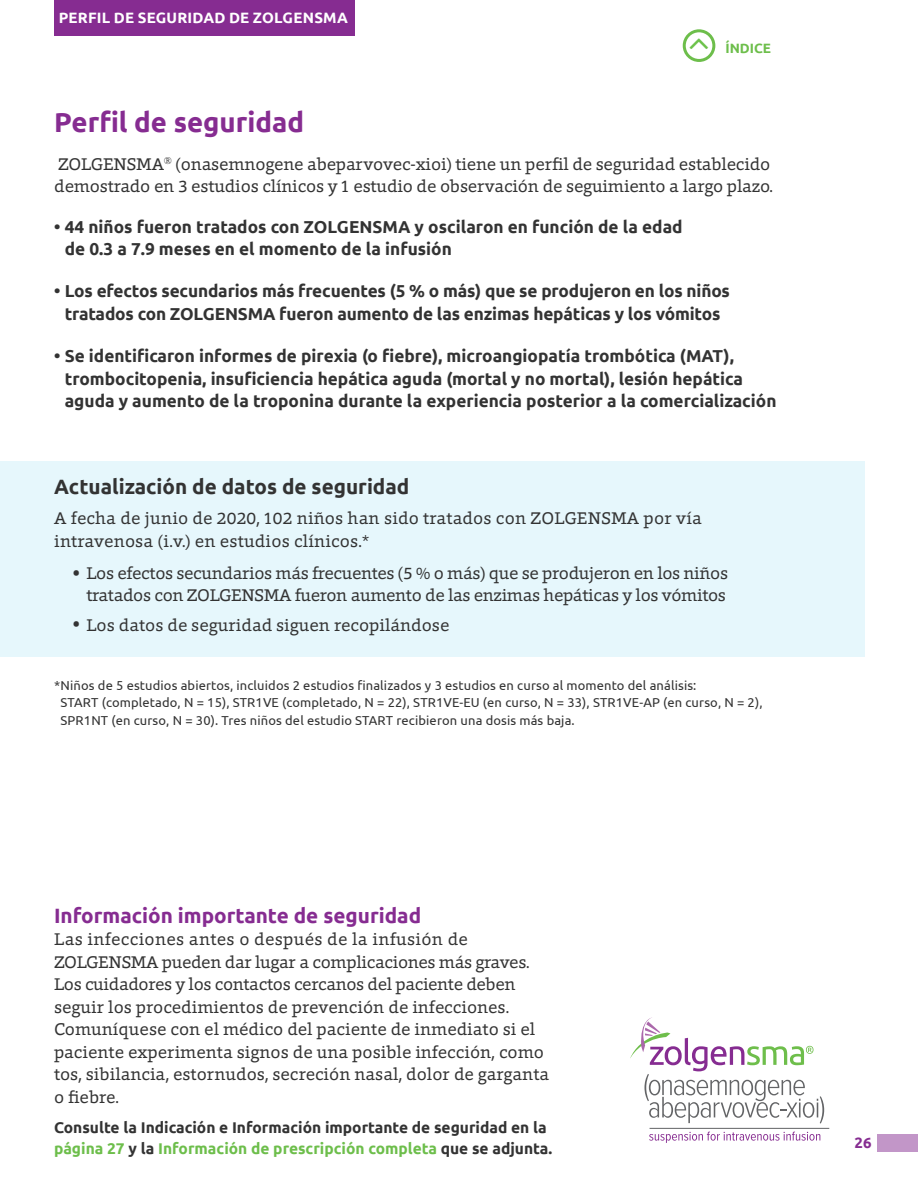
<style>
.page{position:relative;width:918px;height:1188px;background:#fff}
.page>*{position:absolute;margin:0;border:0;box-sizing:border-box;transform-origin:0 0}
.t1{font:700 27.6px "Ubuntu";color:#862c91}
.t2{font:700 20.7px "Ubuntu";color:#862c91}
.t3{font:700 20.7px "Ubuntu";color:#333}
.t4{font:17.25px/22.5px "Foro";letter-spacing:-.01em;color:#333}
.t5{font:700 17.25px/22.5px "Ubuntu";color:#333}
.t6{font:17.25px/22.5px "Foro";letter-spacing:.01em;color:#333}
.t7{font:700 15.6px/20.7px "Ubuntu";color:#333}
.t8{font:700 15px "Ubuntu";letter-spacing:.01em;color:#fff}
.t9{font:700 15px "Ubuntu";color:#862d91}
.t10{font:700 13.5px "Ubuntu";color:#6dbe4b}
.t11{font:12.9px/17.5px "Ubuntu";letter-spacing:.01em;color:#333}
.s1{font-size:25.8px}
.s2{color:#6dbe4b}
</style>
<div class="page">
<svg style="left:684px;top:31px;width:30px;height:29px"></svg>
<div style="left:683px;top:29px;width:32px;height:33px;border:3px solid #6dbe4b;border-radius:50%"></div>
<hr style="left:650px;top:1128px;width:179px;height:1px;background:#636466">
<svg style="left:649px;top:1132px;width:171px;height:11px"></svg>
<svg style="left:630px;top:1017px;width:194px;height:107px"></svg>
<div style="left:878px;top:1134px;width:40px;height:17px;background:#c296c8"></div>
<div style="left:54px;top:0;width:301px;height:35px;background:#862c91"></div>
<div style="left:0;top:461px;width:864px;height:196px;background:#e6f7fc"></div>
<svg style="left:690px;top:39px;width:18px;height:10px"></svg>
<p class="t8" style="left:59px;top:8px;width:291px">PERFIL DE SEGURIDAD DE ZOLGENSMA</p>
<p class="t10" style="left:725px;top:40px;width:47px">ÍNDICE</p>
<h1 class="t1" style="left:54px;top:105px;width:251px">Perfil de seguridad</h1>
<p class="t4" style="left:54px;top:152px;width:720px">ZOLGENSMA<sup>®</sup> (onasemnogene abeparvovec-xioi) tiene un perfil de seguridad establecido demostrado en 3 estudios clínicos y 1 estudio de observación de seguimiento a largo plazo.</p>
<p class="t5" style="left:65px;top:215px;width:619px;text-indent:-10px">• 44 niños fueron tratados con ZOLGENSMA y oscilaron en función de la edad de 0.3 a 7.9 meses en el momento de la infusión</p>
<p class="t5" style="left:54px;top:280px;width:677px;text-align:center">• Los efectos secundarios más frecuentes (5 % o más) que se produjeron en los niños tratados con ZOLGENSMA fueron aumento de las enzimas hepáticas y los vómitos</p>
<p class="t5" style="left:65px;top:345px;width:713px;text-indent:-10px">• Se identificaron informes de pirexia (o fiebre), microangiopatía trombótica (MAT), trombocitopenia, insuficiencia hepática aguda (mortal y no mortal), lesión hepática aguda y aumento de la troponina durante la experiencia posterior a la comercialización</p>
<p class="t3" style="left:54px;top:474px;width:357px">Actualización de datos de seguridad</p>
<p class="t6" style="left:54px;top:507px;width:649px">A fecha de junio de 2020, 102 niños han sido tratados con ZOLGENSMA por vía intravenosa (i.v.) en estudios clínicos.*</p>
<p class="t4" style="left:72px;top:561px;width:658px;text-align:right"><span class="s1">•</span> Los efectos secundarios más frecuentes (5 % o más) que se produjeron en los niños tratados con ZOLGENSMA fueron aumento de las enzimas hepáticas y los vómitos</p>
<p class="t4" style="left:72px;top:614px;width:379px"><span class="s1">•</span> Los datos de seguridad siguen recopilándose</p>
<p class="t11" style="left:61px;top:676px;width:703px;text-indent:-6px">*Niños de 5 estudios abiertos, incluidos 2 estudios finalizados y 3 estudios en curso al momento del análisis:<br>START (completado, N = 15), STR1VE (completado, N = 22), STR1VE-EU (en curso, N = 33), STR1VE-AP (en curso, N = 2),<br>SPR1NT (en curso, N = 30). Tres niños del estudio START recibieron una dosis más baja.</p>
<p class="t2" style="left:54px;top:903px;width:369px">Información importante de seguridad</p>
<p class="t4" style="left:54px;top:928px;width:497px">Las infecciones antes o después de la infusión de ZOLGENSMA pueden dar lugar a complicaciones más graves.<br>Los cuidadores y los contactos cercanos del paciente deben seguir los procedimientos de prevención de infecciones.<br>Comuníquese con el médico del paciente de inmediato si el paciente experimenta signos de una posible infección, como tos, sibilancia, estornudos, secreción nasal, dolor de garganta o fiebre.</p>
<p class="t7" style="left:54px;top:1117px;width:500px">Consulte la Indicación e Información importante de seguridad en la <span class="s2">página 27</span> y la <span class="s2">Información de prescripción completa</span> que se adjunta.</p>
<p class="t9" style="left:855px;top:1134px;width:19px">26</p>
</div>
